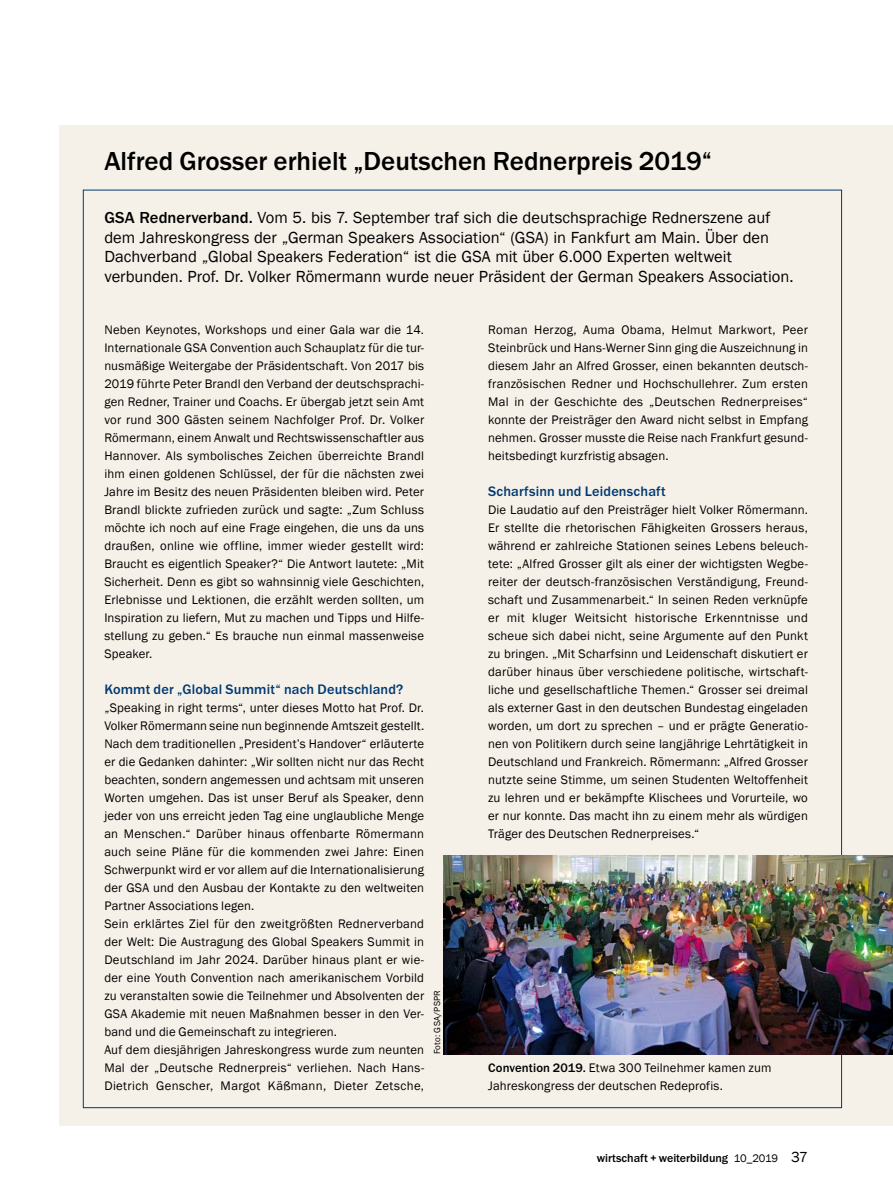
<style>
.page{position:relative;width:893px;height:1191px;background:#fff}
.page>*{position:absolute;margin:0;border:0;box-sizing:border-box;transform-origin:0 0}
.t1{font:500 27px "Franklin Goth EF";color:#000}
.t2{font:16.5px/19.5px "Franklin Gothic";color:#000}
.t3{font:500 14.25px "Franklin Goth EF";letter-spacing:.01em;color:#003973}
.t4{font:12.75px/18px "Franklin Gothic";letter-spacing:.01em;color:#000;text-align:justify}
.t5{font:500 12px "Franklin Goth EF";color:#000}
.t6{font:9px "Franklin Gothic";letter-spacing:.025em;color:#000}
.s1{font-family:"Franklin Goth EF";font-weight:500}
.s2{font-family:"Franklin Gothic";font-weight:400;font-size:11.25px}
.s3{font-family:"Franklin Gothic";font-weight:400;font-size:15px}
</style>
<div class="page">
<div style="left:60px;top:125px;width:833px;height:1001px;background:#f6f1e8"></div>
<img style="left:443px;top:856px;width:450px;height:198px">
<h1 class="t1" style="left:104px;top:146px;width:609px">Alfred Grosser erhielt „Deutschen Rednerpreis 2019“</h1>
<p class="t2" style="left:104px;top:208px;width:691px"><span class="s1">GSA Rednerverband.</span> Vom 5. bis 7. September traf sich die deutschsprachige Rednerszene auf dem Jahreskongress der „German Speakers Association“ (GSA) in Fankfurt am Main. Über den Dachverband „Global Speakers Federation“ ist die GSA mit über 6.000 Experten weltweit verbunden. Prof. Dr. Volker Römermann wurde neuer Präsident der German Speakers Association.</p>
<p class="t4" style="left:104px;top:321px;width:321px">Neben Keynotes, Workshops und einer Gala war die 14.<br>Internationale GSA Convention auch Schauplatz für die tur&shy;nusmäßige Weitergabe der Präsidentschaft. Von 2017 bis 2019 führte Peter Brandl den Verband der deutschsprachi&shy;gen Redner, Trainer und Coachs. Er übergab jetzt sein Amt vor rund 300 Gästen seinem Nachfolger Prof. Dr. Volker Römermann, einem Anwalt und Rechtswissenschaftler aus Hannover. Als symbolisches Zeichen überreichte Brandl ihm einen goldenen Schlüssel, der für die nächsten zwei Jahre im Besitz des neuen Präsidenten bleiben wird. Peter Brandl blickte zufrieden zurück und sagte: „Zum Schluss möchte ich noch auf eine Frage eingehen, die uns da uns draußen, online wie offline, immer wieder gestellt wird:<br>Braucht es eigentlich Speaker?“ Die Antwort lautete: „Mit Sicherheit. Denn es gibt so wahnsinnig viele Geschichten, Erlebnisse und Lektionen, die erzählt werden sollten, um Inspiration zu liefern, Mut zu machen und Tipps und Hilfe&shy;stellung zu geben.“ Es brauche nun einmal massenweise Speaker.</p>
<p class="t3" style="left:104px;top:681px;width:300px">Kommt der „Global Summit“ nach Deutschland?</p>
<p class="t4" style="left:104px;top:699px;width:321px;text-align:left">„Speaking in right terms“, unter dieses Motto hat Prof. Dr.<br>Volker Römermann seine nun beginnende Amtszeit gestellt.<br>Nach dem traditionellen „President’s Handover“ erläuterte er die Gedanken dahinter: „Wir sollten nicht nur das Recht beachten, sondern angemessen und achtsam mit unseren Worten umgehen. Das ist unser Beruf als Speaker, denn jeder von uns erreicht jeden Tag eine unglaubliche Menge an Menschen.“ Darüber hinaus offenbarte Römermann auch seine Pläne für die kommenden zwei Jahre: Einen Schwerpunkt wird er vor allem auf die Internationalisierung der GSA und den Ausbau der Kontakte zu den weltweiten Partner Associations legen.<br>Sein erklärtes Ziel für den zweitgrößten Rednerverband der Welt: Die Austragung des Global Speakers Summit in Deutschland im Jahr 2024. Darüber hinaus plant er wie&shy;der eine Youth Convention nach amerikanischem Vorbild zu veranstalten sowie die Teilnehmer und Absolventen der GSA Akademie mit neuen Maßnahmen besser in den Ver&shy;band und die Gemeinschaft zu integrieren.<br>Auf dem diesjährigen Jahreskongress wurde zum neunten Mal der „Deutsche Rednerpreis“ verliehen. Nach Hans-Dietrich Genscher, Margot Käßmann, Dieter Zetsche,</p>
<p class="t6" style="left:431px;top:1054px;width:66px;rotate:-90deg">Foto: GSA/PSPR</p>
<p class="t4" style="left:488px;top:321px;width:321px">Roman Herzog, Auma Obama, Helmut Markwort, Peer Steinbrück und Hans-Werner Sinn ging die Auszeichnung in diesem Jahr an Alfred Grosser, einen bekannten deutsch&shy;französischen Redner und Hochschullehrer. Zum ersten Mal in der Geschichte des „Deutschen Rednerpreises“ konnte der Preisträger den Award nicht selbst in Empfang nehmen. Grosser musste die Reise nach Frankfurt gesund&shy;heitsbedingt kurzfristig absagen.</p>
<p class="t3" style="left:488px;top:483px;width:179px">Scharfsinn und Leidenschaft</p>
<p class="t4" style="left:488px;top:501px;width:321px">Die Laudatio auf den Preisträger hielt Volker Römermann.<br>Er stellte die rhetorischen Fähigkeiten Grossers heraus, während er zahlreiche Stationen seines Lebens beleuch&shy;tete: „Alfred Grosser gilt als einer der wichtigsten Wegbe&shy;reiter der deutsch-französischen Verständigung, Freund&shy;schaft und Zusammenarbeit.“ In seinen Reden verknüpfe er mit kluger Weitsicht historische Erkenntnisse und scheue sich dabei nicht, seine Argumente auf den Punkt zu bringen. „Mit Scharfsinn und Leidenschaft diskutiert er darüber hinaus über verschiedene politische, wirtschaft&shy;liche und gesellschaftliche Themen.“ Grosser sei dreimal als externer Gast in den deutschen Bundestag eingeladen worden, um dort zu sprechen – und er prägte Generatio&shy;nen von Politikern durch seine langjährige Lehrtätigkeit in Deutschland und Frankreich. Römermann: „Alfred Grosser nutzte seine Stimme, um seinen Studenten Weltoffenheit zu lehren und er bekämpfte Klischees und Vorurteile, wo er nur konnte. Das macht ihn zu einem mehr als würdigen Träger des Deutschen Rednerpreises.“</p>
<p class="t4" style="left:488px;top:1059px;width:285px"><span class="s1">Convention 2019.</span> Etwa 300 Teilnehmer kamen zum<br>Jahreskongress der deutschen Redeprofis.</p>
<p class="t5" style="left:597px;top:1151px;width:213px">wirtschaft + weiterbildung <span class="s2">10_2019</span> <span class="s3">37</span></p>
</div>
